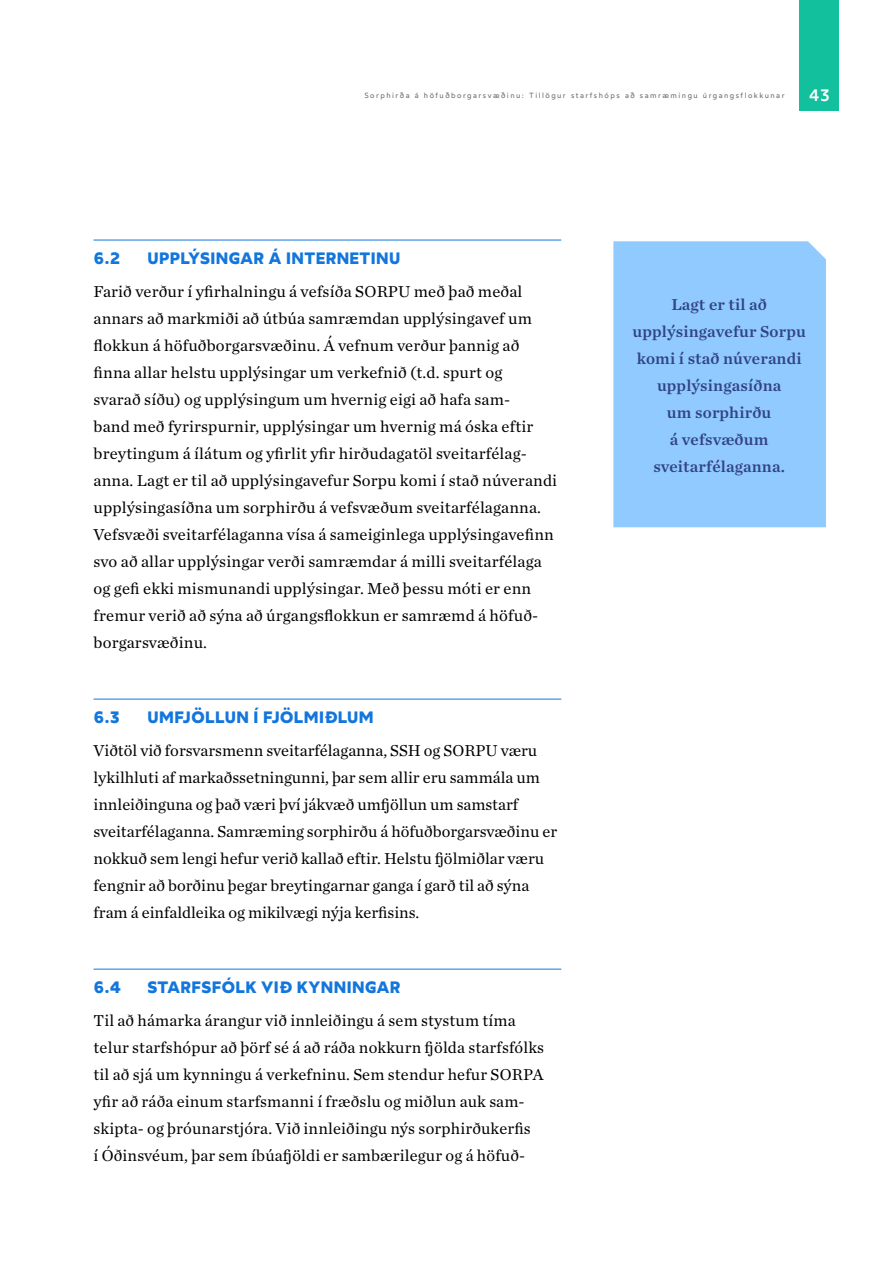
<style>
.page{position:relative;width:893px;height:1263px;background:#fff}
.page>*{position:absolute;margin:0;border:0;box-sizing:border-box;transform-origin:0 0}
.t1{font:16.5px/27px "Chronicle Text G1";letter-spacing:.01em;color:#000}
.t2{font:16.5px/27px "Chronicle Text G1 Semi";letter-spacing:.01em;color:#314483;text-align:center}
.t3{font:700 16.5px "Wotfard";letter-spacing:.025em;color:#1276dc}
.t4{font:500 16.5px "Wotfard";color:#fff}
.t5{font:7.5px "Wotfard";letter-spacing:.2em;color:#6d6e71}
</style>
<div class="page">
<div style="left:799px;top:0;width:40px;height:111px;background:#12c09d"></div>
<hr style="left:94px;top:240px;width:467px;height:1px;background:#1276dc">
<hr style="left:94px;top:699px;width:467px;height:1px;background:#1276dc">
<hr style="left:94px;top:969px;width:467px;height:1px;background:#1276dc">
<div style="left:613px;top:241px;width:213px;height:286px;background:#91caff"></div>
<p class="t5" style="left:364px;top:91px;width:422px">Sorphirða á höfuðborgarsvæðinu: Tillögur starfshóps að samræmingu úrgangsflokkunar</p>
<p class="t4" style="left:809px;top:84px;width:23px">43</p>
<p class="t3" style="left:94px;top:248px;width:234px">6.2 UPPLÝSINGAR Á INTERNE</p>
<p class="t3" style="left:360px;top:248px;width:29px">TINU</p>
<p class="t1" style="left:94px;top:277px;width:465px">Farið verður í yfirhalningu á vefsíða SORPU með það meðal annars að markmiði að útbúa samræmdan upplýsingavef um flokkun á höfuðborgarsvæðinu. Á vefnum verður þannig að finna allar helstu upplýsingar um verkefnið (t.d. spurt og<br>svarað síðu) og upplýsingum um hvernig eigi að hafa sam-<br>band með fyrirspurnir, upplýsingar um hvernig má óska eftir breytingum á ílátum og yfirlit yfir hirðudagatöl sveitarfélag&shy;anna. Lagt er til að upplýsingavefur Sorpu komi í stað núverandi upplýsingasíðna um sorphirðu á vefsvæðum sveitarfélaganna.<br>Vefsvæði sveitarfélaganna vísa á sameiginlega upplýsingavefinn svo að allar upplýsingar verði samræmdar á milli sveitarfélaga og gefi ekki mismunandi upplýsingar. Með þessu móti er enn fremur verið að sýna að úrgangsflokkun er samræmd á höfuð&shy;borgarsvæðinu.</p>
<p class="t3" style="left:94px;top:707px;width:282px">6.3 UMFJÖLLUN Í FJÖLMIÐLUM</p>
<p class="t1" style="left:94px;top:736px;width:465px">Viðtöl við forsvarsmenn sveitarfélaganna, SSH og SORPU væru lykilhluti af markaðssetningunni, þar sem allir eru sammála um innleiðinguna og það væri því jákvæð umfjöllun um samstarf sveitarfélaganna. Samræming sorphirðu á höfuðborgarsvæðinu er nokkuð sem lengi hefur verið kallað eftir. Helstu fjölmiðlar væru fengnir að borðinu þegar breytingarnar ganga í garð til að sýna fram á einfaldleika og mikilvægi nýja kerfisins.</p>
<p class="t3" style="left:94px;top:977px;width:29px">6.4</p>
<p class="t3" style="left:148px;top:977px;width:242px">STARFSFÓLK VIÐ KYNN INGAR</p>
<p class="t1" style="left:94px;top:1006px;width:452px">Til að hámarka árangur við innleiðingu á sem stystum tíma telur starfshópur að þörf sé á að ráða nokkurn fjölda starfsfólks til að sjá um kynningu á verkefninu. Sem stendur hefur SORPA yfir að ráða einum starfsmanni í fræðslu og miðlun auk sam&shy;skipta- og þróunarstjóra. Við innleiðingu nýs sorphirðukerfis<br>í Óðinsvéum, þar sem íbúafjöldi er sambærilegur og á höfuð-</p>
<p class="t2" style="left:632px;top:290px;width:175px">Lagt er til að upplýsingavefur Sorpu komi í stað núverandi upplýsingasíðna<br>um sorphirðu<br>á vefsvæðum sveitarfélaganna.</p>
</div>
